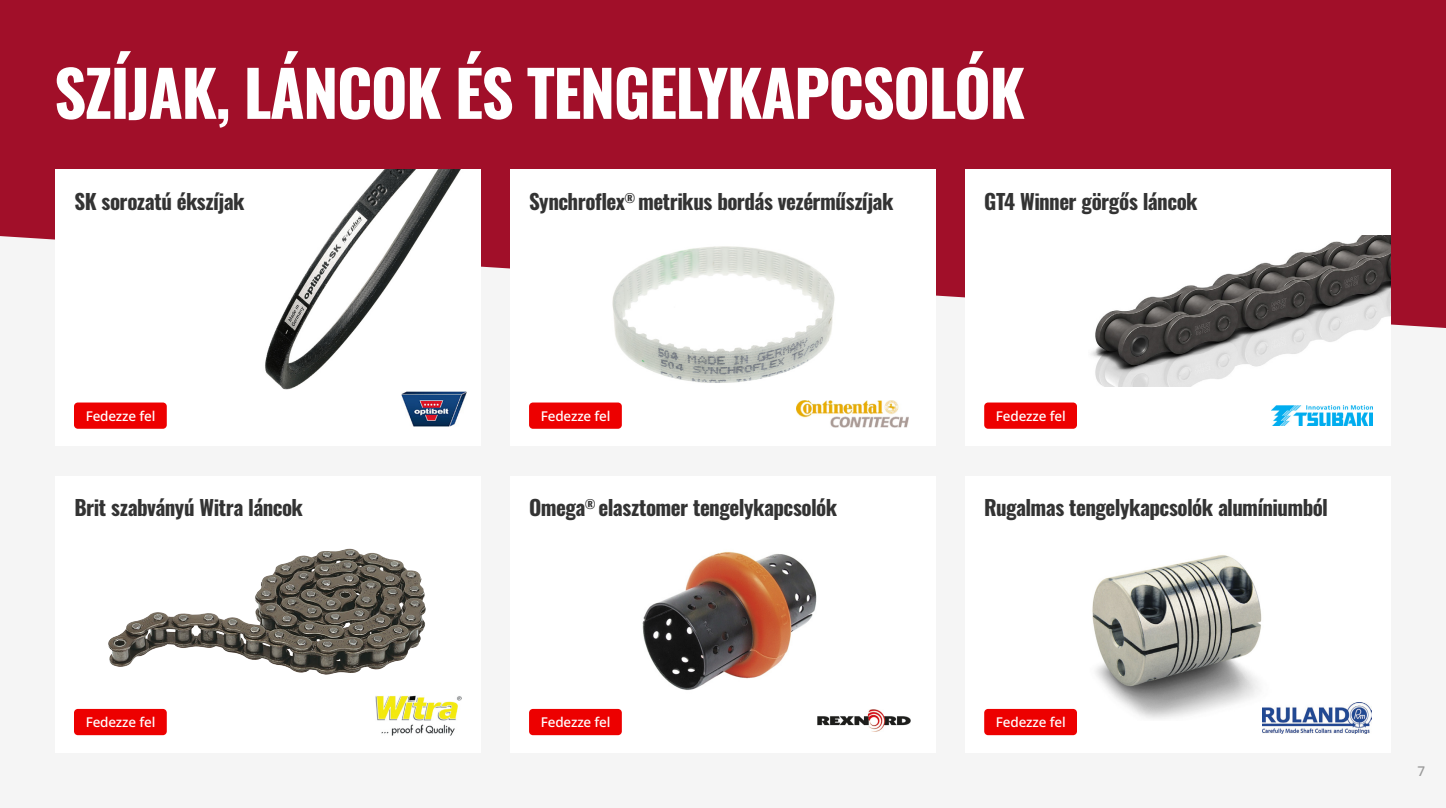
<style>
.page{position:relative;width:1446px;height:808px;background:#f5f5f5}
.page>*{position:absolute;margin:0;border:0;box-sizing:border-box;transform-origin:0 0}
.t1{font:700 63px "Oswald";letter-spacing:-.025em;color:#fff}
.t2{font:700 21px "Oswald";letter-spacing:-.025em;color:#333}
.t3{font:500 13.5px "Noto Sans";letter-spacing:-.01em;color:#fff}
.t4{font:500 13.5px "Noto Sans";color:#999}
.t5{font:700 12.3px "Oswald";color:#333}
</style>
<div class="page">
<div style="left:0;top:0;width:1446px;height:328px;background:#a10f29"></div>
<div style="left:55px;top:169px;width:425px;height:277px;background:#fff"></div>
<div style="left:55px;top:476px;width:425px;height:277px;background:#fff"></div>
<div style="left:965px;top:169px;width:425px;height:277px;background:#fff"></div>
<div style="left:965px;top:476px;width:425px;height:277px;background:#fff"></div>
<div style="left:510px;top:169px;width:425px;height:277px;background:#fff"></div>
<div style="left:510px;top:476px;width:425px;height:277px;background:#fff"></div>
<div style="left:74px;top:402px;width:93px;height:27px;background:#ed0000;border-radius:4px"></div>
<div style="left:74px;top:709px;width:93px;height:26px;background:#ed0000;border-radius:4px"></div>
<div style="left:529px;top:402px;width:93px;height:27px;background:#ed0000;border-radius:4px"></div>
<div style="left:529px;top:709px;width:93px;height:26px;background:#ed0000;border-radius:4px"></div>
<div style="left:984px;top:402px;width:93px;height:27px;background:#ed0000;border-radius:4px"></div>
<img style="left:265px;top:169px;width:202px;height:227px">
<img style="left:402px;top:392px;width:64px;height:35px">
<img style="left:612px;top:246px;width:223px;height:137px">
<img style="left:796px;top:400px;width:112px;height:27px">
<img style="left:1091px;top:235px;width:299px;height:151px">
<img style="left:1272px;top:405px;width:100px;height:21px">
<img style="left:108px;top:549px;width:311px;height:126px">
<img style="left:376px;top:695px;width:85px;height:41px">
<img style="left:642px;top:552px;width:175px;height:138px">
<img style="left:817px;top:709px;width:94px;height:22px">
<img style="left:1092px;top:555px;width:170px;height:164px">
<div style="left:984px;top:709px;width:93px;height:26px;background:#ed0000;border-radius:4px"></div>
<img style="left:1262px;top:702px;width:110px;height:32px">
<h1 class="t1" style="left:54px;top:60px;width:972px">SZÍJAK, LÁNCOK ÉS TENGELYKAPCSOLÓK</h1>
<p class="t2" style="left:74px;top:190px;width:172px">SK sorozatú ékszíjak</p>
<p class="t3" style="left:86px;top:408px;width:71px">Fedezze fel</p>
<p class="t2" style="left:529px;top:190px;width:366px">Synchroflex<sup>®</sup> metrikus bordás vezérműszíjak</p>
<p class="t2" style="left:984px;top:190px;width:215px">GT4 Winner görgős láncok</p>
<p class="t3" style="left:541px;top:408px;width:71px">Fedezze fel</p>
<p class="t3" style="left:996px;top:408px;width:71px">Fedezze fel</p>
<p class="t2" style="left:74px;top:497px;width:230px">Brit szabványú Witra láncok</p>
<p class="t2" style="left:598px;top:497px;width:240px">elasztomer tengelykapcsolók</p>
<p class="t2" style="left:529px;top:497px;width:58px">Omega</p>
<p class="t2" style="left:984px;top:497px;width:345px">Rugalmas tengelykapcsolók alumíniumból</p>
<p class="t5" style="left:585px;top:498px;width:12px">®</p>
<p class="t3" style="left:86px;top:714px;width:71px">Fedezze fel</p>
<p class="t3" style="left:541px;top:714px;width:71px">Fedezze fel</p>
<p class="t3" style="left:996px;top:714px;width:71px">Fedezze fel</p>
<p class="t4" style="left:1417px;top:763px;width:9px">7</p>
</div>
